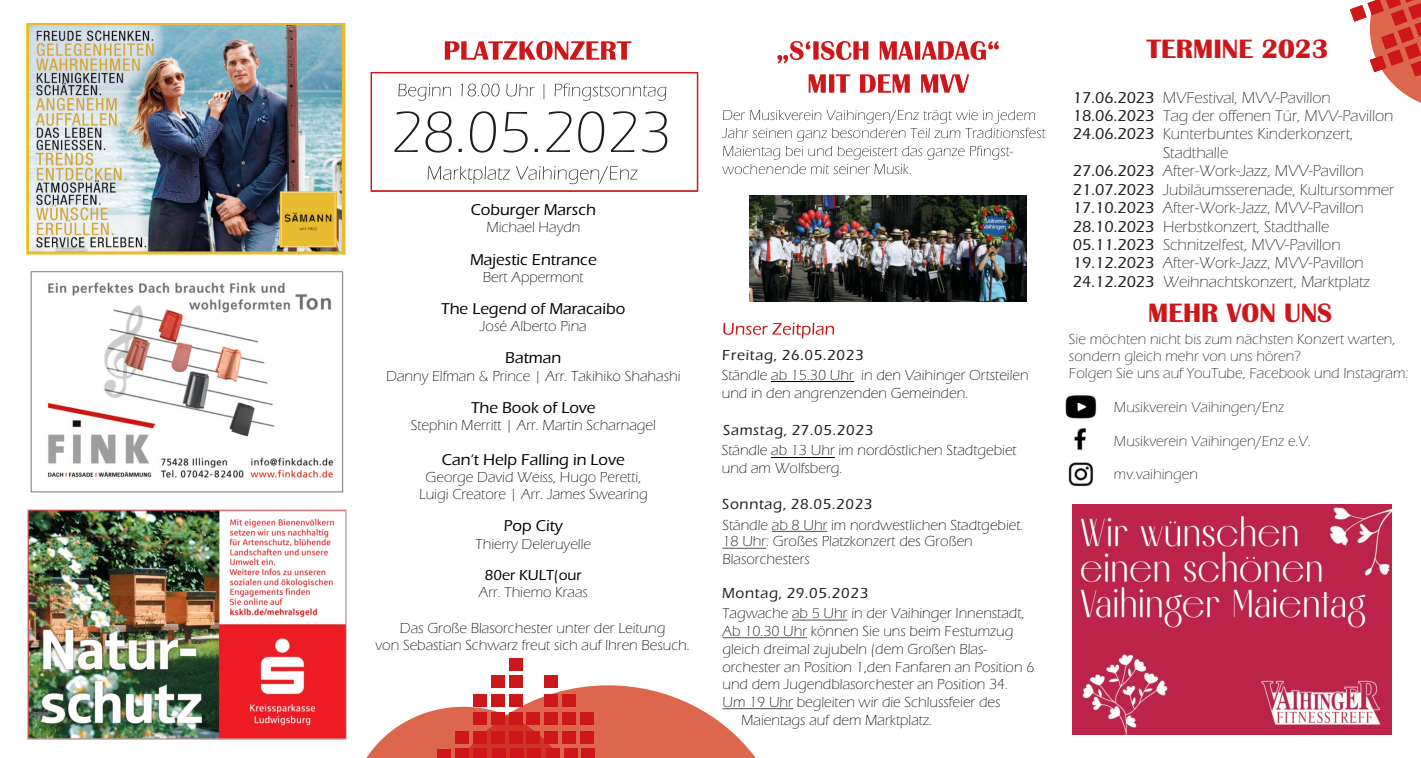
<style>
.page{position:relative;width:1421px;height:758px;background:#fff}
.page>*{position:absolute;margin:0;border:0;box-sizing:border-box;transform-origin:0 0}
.t1{font:300 60px "Eras ITC";color:#1d1d1b}
.t2{font:700 27.5px "Britannic";color:#cd171a}
.t3{font:300 16.25px "Eras ITC";color:#1d1d1b}
.t4{font:500 16.25px "Eras ITC";color:#000}
.t5{font:300 15px/16.9px "Eras ITC";color:#000}
.t6{font:300 15px/16.9px "Eras ITC";color:#1d1d1b}
.t7{font:500 15px "Eras ITC";letter-spacing:.045em;color:#1d1d1b}
.t8{font:500 15px "Eras ITC";color:#000}
.s1{font-weight:500}
</style>
<div class="page">
<div style="left:371px;top:72px;width:327px;height:120px;border:1px solid #cd171a"></div>
<svg style="left:367px;top:685px;width:388px;height:72px"></svg>
<div style="left:582px;top:748px;width:13px;height:9px;background:#cd171a"></div>
<div style="left:580px;top:712px;width:13px;height:13px;background:#cd171a"></div>
<div style="left:580px;top:730px;width:13px;height:13px;background:#cd171a"></div>
<div style="left:546px;top:748px;width:13px;height:9px;background:#cd171a"></div>
<div style="left:544px;top:731px;width:13px;height:13px;background:#cd171a"></div>
<div style="left:564px;top:748px;width:13px;height:9px;background:#cd171a"></div>
<div style="left:562px;top:712px;width:13px;height:13px;background:#cd171a"></div>
<div style="left:562px;top:730px;width:13px;height:13px;background:#cd171a"></div>
<div style="left:528px;top:748px;width:13px;height:9px;background:#cd171a"></div>
<div style="left:526px;top:712px;width:13px;height:13px;background:#cd171a"></div>
<div style="left:526px;top:730px;width:13px;height:13px;background:#cd171a"></div>
<div style="left:492px;top:748px;width:13px;height:9px;background:#cd171a"></div>
<div style="left:491px;top:731px;width:13px;height:13px;background:#cd171a"></div>
<div style="left:510px;top:748px;width:13px;height:9px;background:#cd171a"></div>
<div style="left:509px;top:712px;width:13px;height:13px;background:#cd171a"></div>
<div style="left:509px;top:730px;width:13px;height:13px;background:#cd171a"></div>
<div style="left:473px;top:748px;width:13px;height:9px;background:#cd171a"></div>
<div style="left:473px;top:712px;width:13px;height:13px;background:#cd171a"></div>
<div style="left:473px;top:730px;width:13px;height:13px;background:#cd171a"></div>
<div style="left:473px;top:693px;width:13px;height:13px;background:#cd171a"></div>
<div style="left:509px;top:657px;width:13px;height:13px;background:#cd171a"></div>
<div style="left:437px;top:748px;width:13px;height:9px;background:#cd171a"></div>
<div style="left:509px;top:675px;width:13px;height:13px;background:#cd171a"></div>
<div style="left:509px;top:693px;width:13px;height:13px;background:#cd171a"></div>
<div style="left:562px;top:693px;width:13px;height:13px;background:#cd171a"></div>
<div style="left:491px;top:712px;width:13px;height:13px;background:#cd171a"></div>
<div style="left:491px;top:675px;width:13px;height:13px;background:#cd171a"></div>
<div style="left:491px;top:693px;width:13px;height:13px;background:#cd171a"></div>
<div style="left:455px;top:748px;width:13px;height:9px;background:#cd171a"></div>
<div style="left:544px;top:712px;width:13px;height:13px;background:#cd171a"></div>
<div style="left:544px;top:693px;width:13px;height:13px;background:#cd171a"></div>
<div style="left:455px;top:731px;width:13px;height:13px;background:#cd171a"></div>
<div style="left:544px;top:675px;width:13px;height:13px;background:#cd171a"></div>
<svg style="left:445px;top:41px;width:186px;height:19px"></svg>
<svg style="left:427px;top:166px;width:210px;height:18px"></svg>
<svg style="left:398px;top:83px;width:268px;height:18px"></svg>
<img style="left:30px;top:271px;width:314px;height:222px">
<img style="left:27px;top:24px;width:319px;height:230px">
<svg style="left:777px;top:41px;width:221px;height:22px"></svg>
<svg style="left:808px;top:74px;width:161px;height:19px"></svg>
<svg style="left:721px;top:110px;width:324px;height:64px"></svg>
<img style="left:749px;top:195px;width:277px;height:106px">
<svg style="left:1350px;top:0;width:70px;height:103px"></svg>
<svg style="left:723px;top:323px;width:110px;height:15px"></svg>
<hr style="left:792px;top:619px;width:55px;height:1px;background:#000">
<hr style="left:722px;top:637px;width:85px;height:1px;background:#000">
<hr style="left:722px;top:708px;width:70px;height:1px;background:#000">
<hr style="left:771px;top:381px;width:82px;height:1px;background:#000">
<hr style="left:771px;top:457px;width:63px;height:1px;background:#000">
<hr style="left:771px;top:531px;width:56px;height:1px;background:#000">
<hr style="left:722px;top:547px;width:44px;height:1px;background:#000">
<img style="left:1068px;top:462px;width:25px;height:25px">
<img style="left:1074px;top:428px;width:13px;height:22px">
<img style="left:1065px;top:395px;width:32px;height:24px">
<img style="left:27px;top:509px;width:319px;height:230px">
<img style="left:1072px;top:504px;width:318px;height:231px">
<h1 class="t1" style="left:390px;top:111px;width:282px">28.05.2023</h1>
<p class="t4" style="left:470px;top:204px;width:127px">Coburger Marsch</p>
<p class="t5" style="left:486px;top:220px;width:95px">Michael Haydn</p>
<p class="t4" style="left:470px;top:253px;width:128px">Majestic Entrance</p>
<p class="t5" style="left:483px;top:270px;width:102px">Bert Appermont</p>
<p class="t4" style="left:441px;top:303px;width:186px">The Legend of Maracaibo</p>
<p class="t5" style="left:480px;top:319px;width:108px">José Alberto Pina</p>
<p class="t4" style="left:505px;top:352px;width:57px">Batman</p>
<p class="t5" style="left:386px;top:369px;width:296px">Danny Elfman &amp; Prince | Arr. Takihiko Shahashi</p>
<p class="t4" style="left:471px;top:401px;width:126px">The Book of Love</p>
<p class="t5" style="left:411px;top:418px;width:246px">Stephin Merritt | Arr. Martin Scharnagel</p>
<p class="t4" style="left:442px;top:454px;width:184px">Can‘t Help Falling in Love</p>
<p class="t5" style="left:419px;top:470px;width:230px;text-align:center">George David Weiss, Hugo Peretti,<br>Luigi Creatore | Arr. James Swearing</p>
<p class="t4" style="left:503px;top:520px;width:61px">Pop City</p>
<p class="t5" style="left:475px;top:536px;width:117px">Thierry Deleruyelle</p>
<p class="t8" style="left:485px;top:569px;width:98px">80er KULT(our</p>
<p class="t5" style="left:478px;top:584px;width:111px">Arr. Thiemo Kraas</p>
<p class="t5" style="left:375px;top:620px;width:316px;text-align:center">Das Große Blasorchester unter der Leitung<br>von Sebastian Schwarz freut sich auf Ihren Besuch.</p>
<p class="t7" style="left:722px;top:350px;width:143px">Freitag, 26.05.2023</p>
<p class="t5" style="left:721px;top:368px;width:308px;line-height:17.8px">Ständle ab 15.30 Uhr in den Vaihinger Ortsteilen und in den angrenzenden Gemeinden.</p>
<p class="t7" style="left:723px;top:425px;width:152px">Samstag, 27.05.2023</p>
<p class="t5" style="left:721px;top:443px;width:296px;line-height:17.8px">Ständle ab 13 Uhr im nordöstlichen Stadtgebiet und am Wolfsberg.</p>
<p class="t7" style="left:722px;top:499px;width:152px">Sonntag, 28.05.2023</p>
<p class="t5" style="left:722px;top:517px;width:302px;line-height:17.2px">Ständle ab 8 Uhr im nordwestlichen Stadtgebiet.<br>18 Uhr: Großes Platzkonzert des Großen<br>Blasorchesters</p>
<p class="t7" style="left:722px;top:588px;width:148px">Montag, 29.05.2023</p>
<p class="t5" style="left:722px;top:606px;width:303px">Tagwache ab 5 Uhr in der Vaihinger Innenstadt,</p>
<p class="t5" style="left:722px;top:624px;width:292px">Ab 10.30 Uhr können Sie uns beim Festumzug</p>
<p class="t5" style="left:722px;top:642px;width:266px">gleich dreimal zujubeln (dem Großen Blas-</p>
<p class="t5" style="left:722px;top:659px;width:313px">orchester an Position 1,den Fanfaren an Position 6</p>
<p class="t5" style="left:722px;top:677px;width:287px">und dem Jugendblasorchester an Position 34.</p>
<p class="t5" style="left:722px;top:695px;width:279px">Um 19 Uhr begleiten wir die Schlussfeier des</p>
<p class="t5" style="left:741px;top:713px;width:192px">Maientags auf dem Marktplatz.</p>
<h2 class="t2" style="left:1146px;top:39px;width:183px">TERMINE 2023</h2>
<p class="t3" style="left:1072px;top:91px;width:259px"><span class="s1">17.06.2023</span> MVFestival, MVV-Pavillon</p>
<p class="t3" style="left:1072px;top:110px;width:322px"><span class="s1">18.06.2023</span> Tag der offenen Tür, MVV-Pavillon</p>
<p class="t3" style="left:1072px;top:128px;width:282px"><span class="s1">24.06.2023</span> Kunterbuntes Kinderkonzert,</p>
<p class="t3" style="left:1162px;top:147px;width:67px">Stadthalle</p>
<p class="t3" style="left:1072px;top:165px;width:292px"><span class="s1">27.06.2023</span> After-Work-Jazz, MVV-Pavillon</p>
<p class="t3" style="left:1072px;top:183px;width:322px"><span class="s1">21.07.2023</span> Jubiläumsserenade, Kultursommer</p>
<p class="t3" style="left:1072px;top:202px;width:292px"><span class="s1">17.10.2023</span> After-Work-Jazz, MVV-Pavillon</p>
<p class="t3" style="left:1072px;top:220px;width:258px"><span class="s1">28.10.2023</span> Herbstkonzert, Stadthalle</p>
<p class="t3" style="left:1072px;top:239px;width:269px"><span class="s1">05.11.2023</span> Schnitzelfest, MVV-Pavillon</p>
<p class="t3" style="left:1072px;top:276px;width:299px"><span class="s1">24.12.2023</span> Weihnachtskonzert, Marktplatz</p>
<p class="t3" style="left:1072px;top:257px;width:292px"><span class="s1">19.12.2023</span> After-Work-Jazz, MVV-Pavillon</p>
<h2 class="t2" style="left:1147px;top:303px;width:186px">MEHR VON UNS</h2>
<p class="t6" style="left:1068px;top:332px;width:341px">Sie möchten nicht bis zum nächsten Konzert warten, sondern gleich mehr von uns hören?<br>Folgen Sie uns auf YouTube, Facebook und Instagram:</p>
<p class="t6" style="left:1113px;top:400px;width:172px">Musikverein Vaihingen/Enz</p>
<p class="t6" style="left:1113px;top:433px;width:198px">Musikverein Vaihingen/Enz e.V.</p>
<p class="t6" style="left:1113px;top:467px;width:85px">mv.vaihingen</p>
</div>
